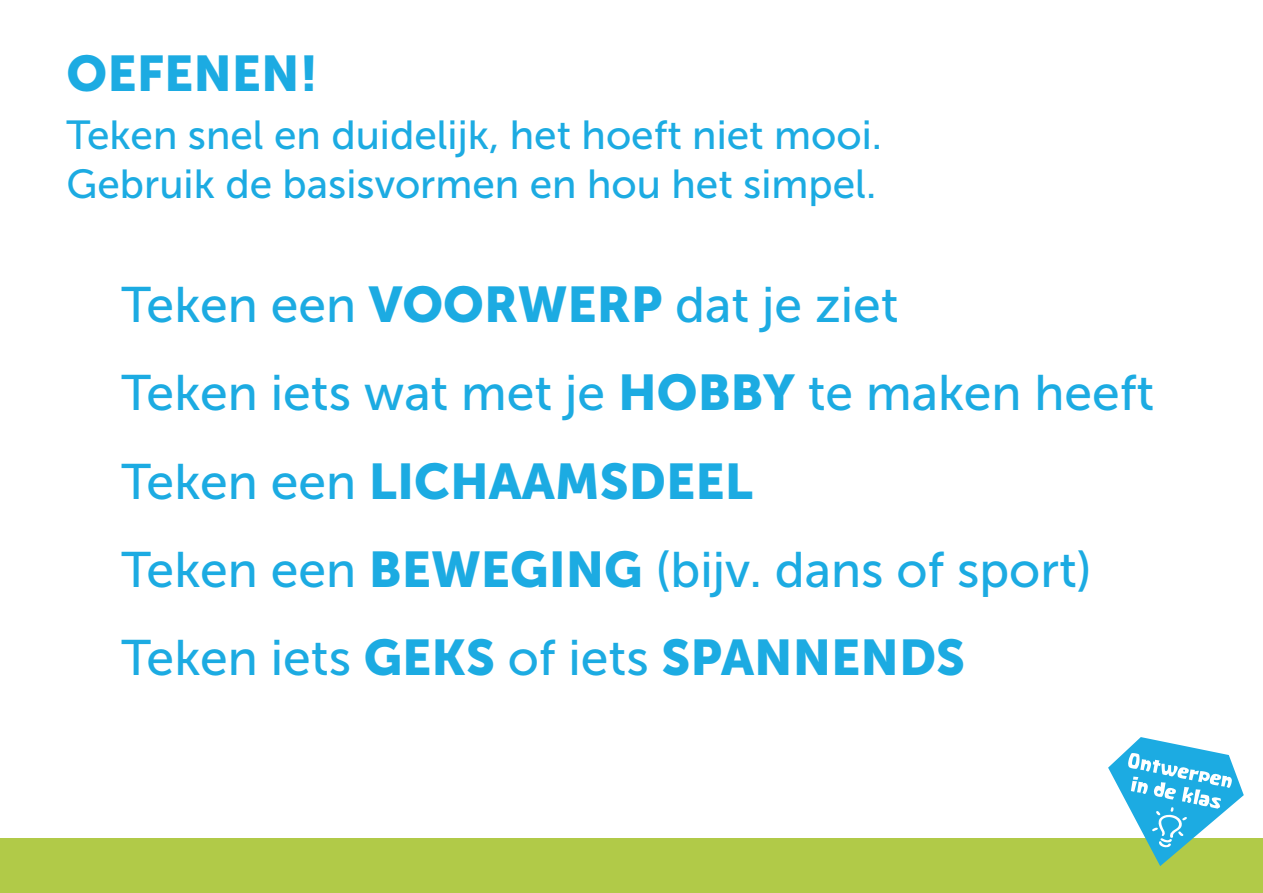
<style>
.page{position:relative;width:1263px;height:893px;background:#fff}
.page>*{position:absolute;margin:0;border:0;box-sizing:border-box;transform-origin:0 0}
.t1{font:49.8px/88.3px "Museo Sans 500";color:#1cabe2}
.t2{font:49.8px "Museo Sans 900";color:#1cabe2}
.t3{font:40.5px/48.6px "Museo Sans 500";color:#1cabe2}
.s1{font-family:"Museo Sans 900"}
.s2{font-family:"Museo Sans 500"}
</style>
<div class="page">
<div style="left:0;top:838px;width:1263px;height:55px;background:#b1ca48"></div>
<svg style="left:1123px;top:747px;width:121px;height:119px"></svg>
<img style="left:1108px;top:737px;width:84px;height:60px">
<p class="t2" style="left:67px;top:45px;width:253px">OEFENEN!</p>
<p class="t3" style="left:67px;top:111px;width:817px">Teken snel en duidelijk, het hoeft niet mooi.<br>Gebruik de basisvormen en hou het simpel.</p>
<p class="t1" style="left:121px;top:261px;width:1034px">Teken een <span class="s1">VOORWERP</span> dat je ziet<br>Teken iets wat met je <span class="s1">HOBBY</span> te maken heeft</p>
<p class="t2" style="left:121px;top:453px;width:633px"><span class="s2">Teken een</span> LICHAAMSDEEL</p>
<p class="t1" style="left:121px;top:526px;width:972px">Teken een <span class="s1">BEWEGING</span> (bijv. dans of sport)<br>Teken iets <span class="s1">GEKS</span> of iets <span class="s1">SPANNENDS</span></p>
</div>
